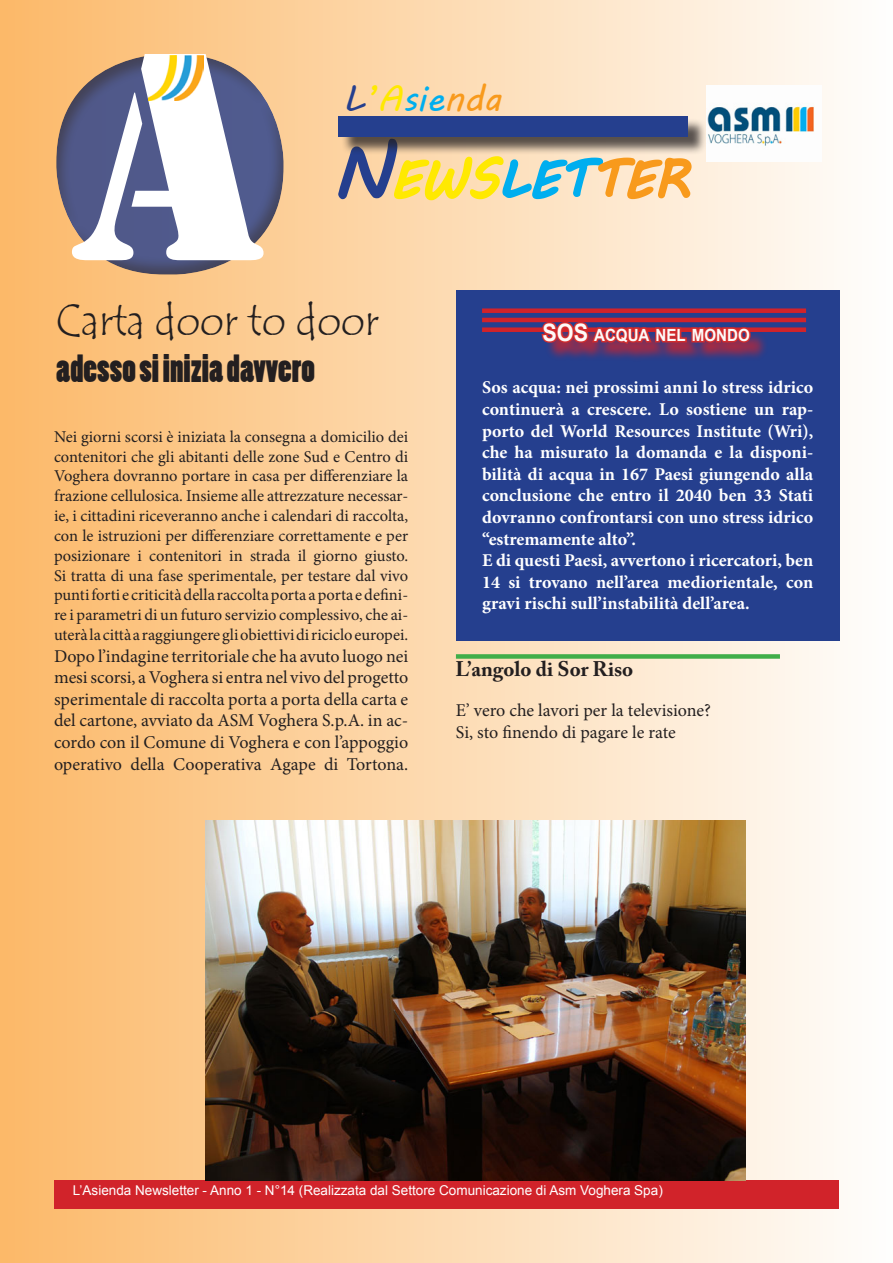
<style>
.page{position:relative;width:893px;height:1263px;background:#fff}
.page>*{position:absolute;margin:0;border:0;box-sizing:border-box;transform-origin:0 0}
.t1{font:275.7px "Stencil Std";color:#fff}
.t2{font:50.4px "MV Boli";color:#ffe901}
.t3{font:45px "Tempus Sans ITC";color:#231f20;scale:.9 1}
.t4{font:36px "Poplar Std";color:#231f20}
.t5{font:36px "MV Boli";color:#00aeef}
.t6{font:700 21px "Adobe Caslon Pro";color:#231f20}
.t7{font:700 18px/21.6px "Minion Pro";color:#fff;text-align:justify}
.t8{font:18px/21.6px "Minion Pro";color:#231f20;text-align:justify}
.t9{font:700 16.8px "Arial";color:#fdfaf8;scale:.9 1}
.t10{font:16.5px/19.8px "Minion Pro";color:#231f20;text-align:justify}
.t11{font:13.5px "Arial";color:#fff}
.s1{color:#253f8e}
.s2{color:#ffe901}
.s3{color:#f89a1c}
.s4{font-size:72px;color:#253f8e}
.s5{color:#00aeef}
.s6{font-size:24px}
</style>
<div class="page">
<div style="left:0;top:0;width:893px;height:1263px;background:linear-gradient(to right,#fcb868,#fefefd)"></div>
<div style="left:54px;top:1180px;width:785px;height:29px;background:#d1232a"></div>
<div style="left:456px;top:654px;width:324px;height:5px;background:#40ae49"></div>
<div style="left:456px;top:290px;width:383px;height:351px;background:#253f8e"></div>
<div style="left:482px;top:308px;width:324px;height:5px;background:#d1232a"></div>
<hr style="left:482px;top:318px;width:324px;height:4px;background:#d1232a">
<div style="left:482px;top:327px;width:324px;height:5px;background:#d1232a"></div>
<div style="left:544px;top:325px;width:225px;height:37px;background:#d1232a;opacity:.75"></div>
<svg style="left:540px;top:308px;width:213px;height:42px"></svg>
<div style="left:56px;top:50px;width:228px;height:225px;background:#231f20;opacity:.5"></div>
<svg style="left:337px;top:137px;width:357px;height:103px;background:#ecd7ac"></svg>
<img style="left:149px;top:55px;width:55px;height:45px">
<img style="left:706px;top:86px;width:115px;height:75px">
<div style="left:341px;top:118px;width:365px;height:37px;background:#231f20;opacity:.75"></div>
<div style="left:339px;top:116px;width:349px;height:21px;background:#253f8e"></div>
<img style="left:205px;top:820px;width:540px;height:360px">
<p class="t1" style="left:74px;top:-21px;width:193px">A</p>
<p class="t5" style="left:343px;top:75px;width:160px"><span class="s1">L</span><span class="s2">’A</span>sie<span class="s3">nda</span></p>
<p class="t2" style="left:333px;top:145px;width:357px"><span class="s4">N</span>ews<span class="s5">let</span><span class="s3">ter</span></p>
<p class="t3" style="left:56px;top:291px;width:360px">Carta door to door</p>
<p class="t4" style="left:56px;top:349px;width:260px">adesso si inizia davvero</p>
<p class="t10" style="left:54px;top:427px;width:356px">Nei giorni scorsi è iniziata la consegna a domicilio dei contenitori che gli abitanti delle zone Sud e Centro di Voghera dovranno portare in casa per differenziare la frazione cellulosica. Insieme alle attrezzature necessar&shy;ie, i cittadini riceveranno anche i calendari di raccolta, con le istruzioni per differenziare correttamente e per posizionare i contenitori in strada il giorno giusto.</p>
<p class="t10" style="left:54px;top:565px;width:356px">Si tratta di una fase sperimentale, per testare dal vivo punti forti e criticità della raccolta porta a porta e defini&shy;re i parametri di un futuro servizio complessivo, che ai&shy;uterà la città a raggiungere gli obiettivi di riciclo europei.</p>
<p class="t8" style="left:54px;top:645px;width:356px">Dopo l’indagine territoriale che ha avuto luogo nei mesi scorsi, a Voghera si entra nel vivo del progetto sperimentale di raccolta porta a porta della carta e del cartone, avviato da ASM Voghera S.p.A. in ac&shy;cordo con il Comune di Voghera e con l’appoggio operativo della Cooperativa Agape di Tortona.</p>
<p class="t9" style="left:542px;top:324px;width:230px"><span class="s6">SOS</span> ACQUA NEL MONDO</p>
<p class="t7" style="left:482px;top:377px;width:333px">Sos acqua: nei prossimi anni lo stress idrico continuerà a crescere. Lo sostiene un rap&shy;porto del World Resources Institute (Wri), che ha misurato la domanda e la disponi&shy;bilità di acqua in 167 Paesi giungendo alla conclusione che entro il 2040 ben 33 Stati dovranno confrontarsi con uno stress idrico “estremamente alto”.</p>
<p class="t7" style="left:482px;top:549px;width:333px">E di questi Paesi, avvertono i ricercatori, ben 14 si trovano nell’area mediorientale, con gravi rischi sull’instabilità dell’area.</p>
<p class="t6" style="left:455px;top:656px;width:179px">L’angolo di Sor Riso</p>
<p class="t8" style="left:456px;top:700px;width:257px">E’ vero che lavori per la televisione?</p>
<p class="t8" style="left:456px;top:721px;width:221px">Si, sto finendo di pagare le rate</p>
<p class="t11" style="left:73px;top:1182px;width:591px">L’Asienda Newsletter - Anno 1 - N°14 (Realizzata dal Settore Comunicazione di Asm Voghera Spa)</p>
</div>
